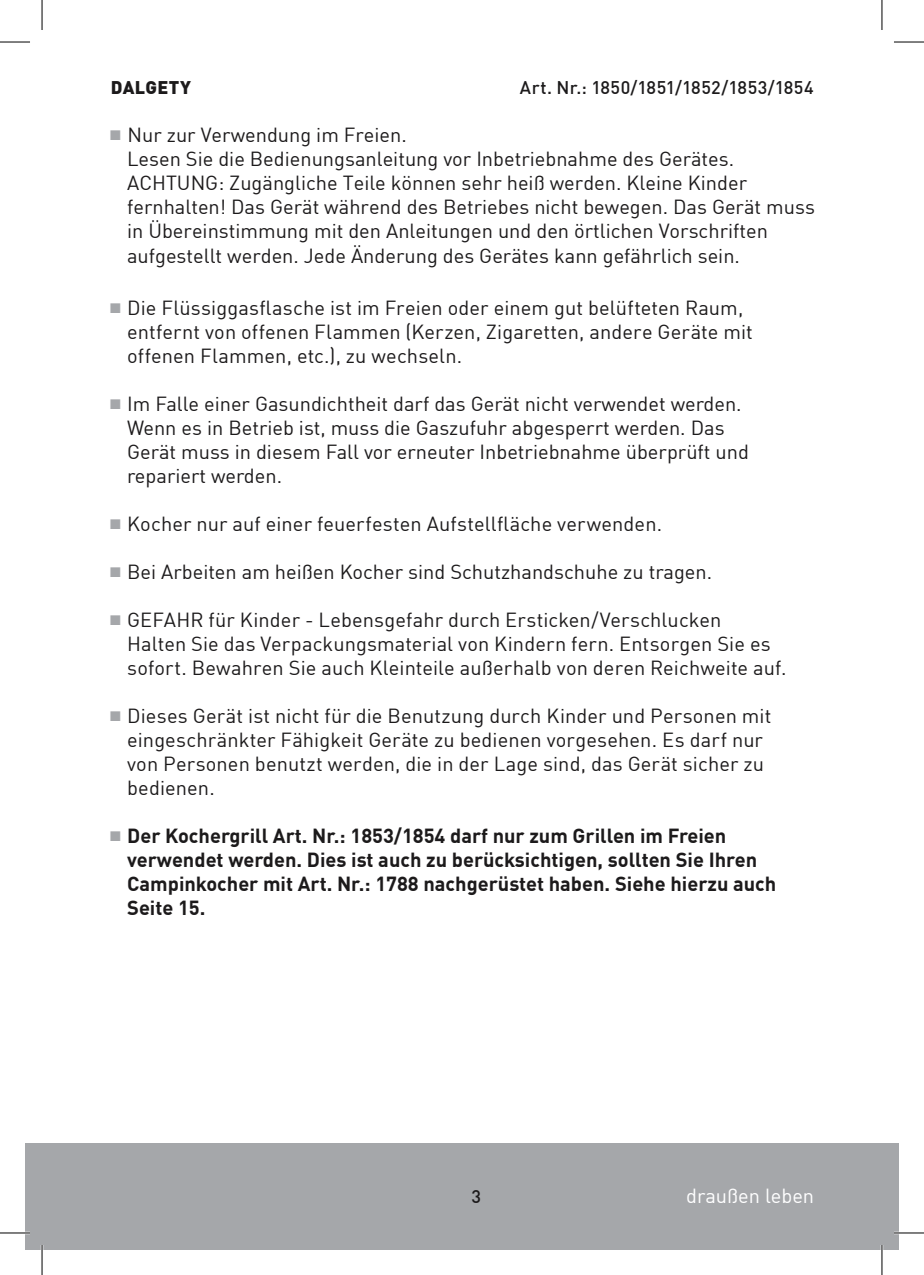
<style>
.page{position:relative;width:924px;height:1275px;background:#fff}
.page>*{position:absolute;margin:0;border:0;box-sizing:border-box;transform-origin:0 0}
.t1{font:20px/24px "DIN Offc";color:#1c1a1b}
.t2{font:700 20px/24px "DIN Offc";color:#1c1a1b}
.t3{font:20px "DIN Offc";color:#fff}
.t4{font:500 18px "DIN Offc";letter-spacing:.025em;color:#1c1a1b}
.t5{font:900 18px "DIN Offc";letter-spacing:.02em;color:#1c1a1b}
.s1{color:#a5a7aa}
</style>
<div class="page">
<div style="left:25px;top:1143px;width:873px;height:107px;background:#a5a7aa"></div>
<hr style="left:0;top:1231px;width:30px;height:3px;background:#fff">
<hr style="left:893px;top:1231px;width:30px;height:3px;background:#fff">
<hr style="left:41px;top:1245px;width:2px;height:30px;background:#fff">
<hr style="left:880px;top:1245px;width:2px;height:30px;background:#fff">
<hr style="left:0;top:42px;width:30px;height:1px;background:#000">
<hr style="left:893px;top:42px;width:30px;height:1px;background:#000">
<hr style="left:0;top:1232px;width:30px;height:1px;background:#000">
<hr style="left:893px;top:1232px;width:30px;height:1px;background:#000">
<hr style="left:42px;top:0;width:1px;height:30px;background:#000">
<hr style="left:42px;top:1245px;width:1px;height:30px;background:#000">
<hr style="left:881px;top:0;width:1px;height:30px;background:#000">
<hr style="left:881px;top:1245px;width:1px;height:30px;background:#000">
<p class="t5" style="left:111px;top:75px;width:82px">DALGETY</p>
<p class="t4" style="left:519px;top:76px;width:295px">Art. Nr.: 1850/1851/1852/1853/1854</p>
<p class="t1" style="left:127px;top:123px;width:689px;text-indent:-17px"><span class="s1">■</span> Nur zur Verwendung im Freien.<br>Lesen Sie die Bedienungsanleitung vor Inbetriebnahme des Gerätes.<br>ACHTUNG: Zugängliche Teile können sehr heiß werden. Kleine Kinder fernhalten! Das Gerät während des Betriebes nicht bewegen. Das Gerät muss in Übereinstimmung mit den Anleitungen und den örtlichen Vorschriften aufgestellt werden. Jede Änderung des Gerätes kann gefährlich sein.</p>
<p class="t1" style="left:127px;top:296px;width:627px;text-indent:-17px"><span class="s1">■</span> Die Flüssiggasflasche ist im Freien oder einem gut belüfteten Raum, entfernt von offenen Flammen (Kerzen, Zigaretten, andere Geräte mit offenen Flammen, etc.), zu wechseln.</p>
<p class="t1" style="left:127px;top:392px;width:623px;text-indent:-17px"><span class="s1">■</span> Im Falle einer Gasundichtheit darf das Gerät nicht verwendet werden.<br>Wenn es in Betrieb ist, muss die Gaszufuhr abgesperrt werden. Das Gerät muss in diesem Fall vor erneuter Inbetriebnahme überprüft und repariert werden.</p>
<p class="t1" style="left:110px;top:512px;width:553px"><span class="s1">■</span> Kocher nur auf einer feuerfesten Aufstellfläche verwenden.</p>
<p class="t1" style="left:110px;top:560px;width:603px"><span class="s1">■</span> Bei Arbeiten am heißen Kocher sind Schutzhandschuhe zu tragen.</p>
<p class="t1" style="left:127px;top:608px;width:660px;text-indent:-17px"><span class="s1">■</span> GEFAHR für Kinder - Lebensgefahr durch Ersticken/Verschlucken<br>Halten Sie das Verpackungsmaterial von Kindern fern. Entsorgen Sie es sofort. Bewahren Sie auch Kleinteile außerhalb von deren Reichweite auf.</p>
<p class="t1" style="left:127px;top:704px;width:645px;text-indent:-17px"><span class="s1">■</span> Dieses Gerät ist nicht für die Benutzung durch Kinder und Personen mit eingeschränkter Fähigkeit Geräte zu bedienen vorgesehen. Es darf nur von Personen benutzt werden, die in der Lage sind, das Gerät sicher zu bedienen.</p>
<p class="t2" style="left:127px;top:823px;width:650px;text-indent:-17px"><span class="s1">■</span> Der Kochergrill Art. Nr.: 1853/1854 darf nur zum Grillen im Freien verwendet werden. Dies ist auch zu berücksichtigen, sollten Sie Ihren Campinkocher mit Art. Nr.: 1788 nachgerüstet haben. Siehe hierzu auch Seite 15.</p>
<p class="t4" style="left:471px;top:1185px;width:11px">3</p>
<p class="t3" style="left:686px;top:1183px;width:129px">draußen leben</p>
</div>
